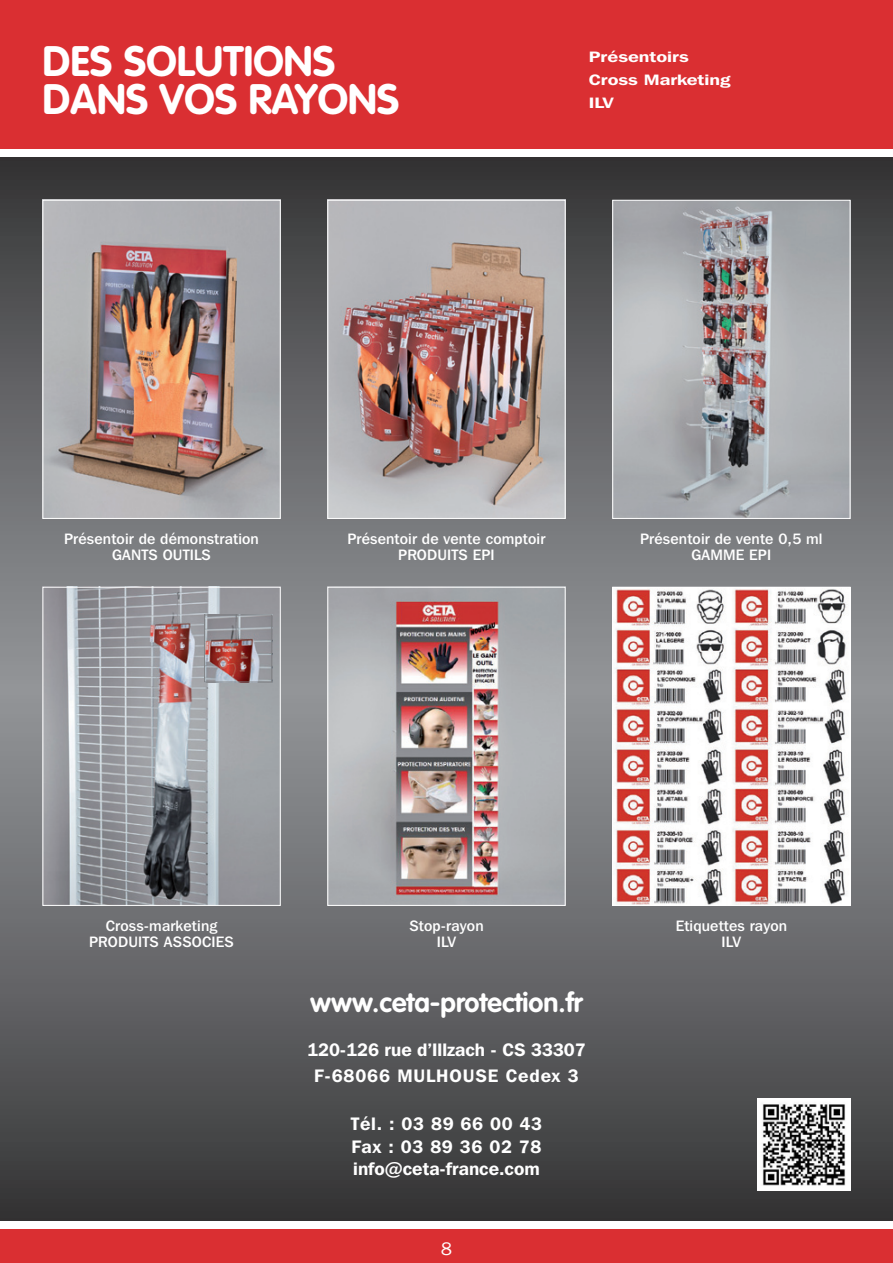
<style>
.page{position:relative;width:893px;height:1263px;background:#fff}
.page>*{position:absolute;margin:0;border:0;box-sizing:border-box;transform-origin:0 0}
.t1{font:700 42px/37.5px "VAG Rounded";color:#fff}
.t2{font:700 27px "VAG Rounded";color:#fff}
.t3{font:600 18px/22.5px "Franklin Gothic IT Cby BT";letter-spacing:.015em;color:#fff;text-align:center}
.t4{font:18px "Franklin Gothic IT Cby BT";color:#fff}
.t5{font:500 15px/16.5px "Franklin Gothic IT Cby BT";letter-spacing:.01em;color:#fff;text-align:center}
.t6{font:600 15px/22.8px "Franklin Gothic IT Cby BT";color:#fff;scale:1.25 1}
</style>
<div class="page">
<div style="left:0;top:1229px;width:893px;height:34px;background:#da2f32"></div>
<div style="left:0;top:0;width:893px;height:149px;background:#da2f32"></div>
<div style="left:0;top:157px;width:893px;height:532px;background:linear-gradient(to bottom,#39393a,#999b9f)"></div>
<div style="left:0;top:689px;width:893px;height:531px;background:linear-gradient(to bottom,#9c9ea1,#363536)"></div>
<img style="left:45px;top:202px;width:234px;height:315px">
<div style="left:43px;top:200px;width:238px;height:319px;border:1px solid #fff"></div>
<img style="left:329px;top:202px;width:235px;height:315px">
<div style="left:327px;top:200px;width:239px;height:319px;border:1px solid #fff"></div>
<img style="left:614px;top:202px;width:234px;height:315px">
<div style="left:612px;top:200px;width:238px;height:319px;border:1px solid #fff"></div>
<img style="left:329px;top:589px;width:235px;height:315px">
<div style="left:327px;top:587px;width:239px;height:319px;border:1px solid #fff"></div>
<img style="left:45px;top:589px;width:234px;height:315px">
<div style="left:43px;top:587px;width:238px;height:319px;border:1px solid #fff"></div>
<img style="left:614px;top:589px;width:234px;height:315px">
<img style="left:206px;top:616px;width:64px;height:64px">
<div style="left:204px;top:614px;width:68px;height:68px;border:1px solid #808285"></div>
<img style="left:758px;top:1098px;width:92px;height:93px">
<h1 class="t1" style="left:43px;top:42px;width:106px">DES SOLUTIONS<br>DANS</h1>
<h1 class="t1" style="left:160px;top:80px;width:27px">VOS</h1>
<h1 class="t1" style="left:249px;top:80px;width:26px">RAYONS</h1>
<p class="t6" style="left:589px;top:45px;width:115px">Présentoirs<br>Cross Marketing<br>ILV</p>
<p class="t5" style="left:64px;top:530px;width:196px">Présentoir de démonstration<br>GANTS OUTILS</p>
<p class="t5" style="left:640px;top:530px;width:184px">Présentoir de vente 0,5 ml<br>GAMME EPI</p>
<p class="t5" style="left:347px;top:530px;width:200px">Présentoir de vente comptoir<br>PRODUITS EPI</p>
<p class="t5" style="left:89px;top:917px;width:146px">Cross-marketing<br>PRODUITS ASSOCIES</p>
<p class="t5" style="left:409px;top:917px;width:76px">Stop-rayon<br>ILV</p>
<p class="t5" style="left:676px;top:917px;width:113px">Etiquettes rayon<br>ILV</p>
<h2 class="t2" style="left:310px;top:986px;width:274px">WWW.CETA-PROTECTION.FR</h2>
<p class="t3" style="left:307px;top:1036px;width:280px;line-height:26.7px">120-126 rue d’Illzach - CS 33307<br>F-68066 MULHOUSE Cedex 3</p>
<p class="t3" style="left:351px;top:1112px;width:193px;text-align:justify">Tél. : 03 89 66 00 43<br>Fax : 03 89 36 02 78 info@ceta-france.com</p>
<p class="t4" style="left:441px;top:1237px;width:12px">8</p>
</div>
